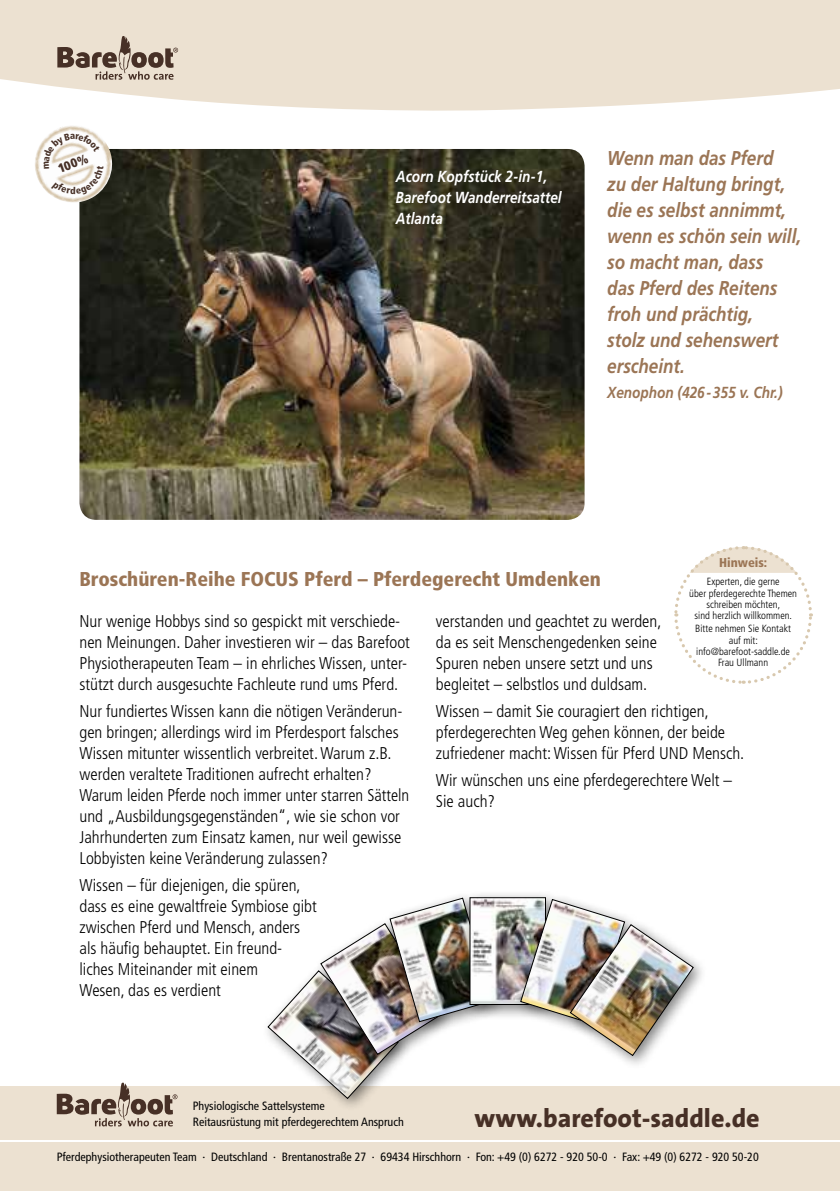
<style>
.page{position:relative;width:840px;height:1191px;background:#fff}
.page>*{position:absolute;margin:0;border:0;box-sizing:border-box;transform-origin:0 0}
.t1{font:800 26px "The Sans";color:#473026}
.t2{font:italic 700 20px/26px "Frutiger";color:#9b7555;scale:.85 1}
.t3{font:900 condensed 20px "Frutiger";color:#9b7555}
.t4{font:300 condensed 17px/21px "Frutiger";color:#000}
.t5{font:italic 700 16px/21px "Frutiger";color:#fff;scale:.85 1}
.t6{font:italic 700 16px "Frutiger";color:#9b7555;scale:.85 1}
.t7{font:900 condensed 12.8px "Frutiger";color:#9b7555}
.t8{font:900 condensed 12.6px "Frutiger";color:#473026}
.t9{font:condensed 12px/16px "Frutiger";color:#000}
.t10{font:300 condensed 10.4px/11.2px "Frutiger";color:#000;text-align:center}
</style>
<div class="page">
<svg style="left:839px;top:0;width:1px;height:89px"></svg>
<svg style="left:0;top:0;width:839px;height:111px;background:#ede3d5"></svg>
<div style="left:0;top:1142px;width:839px;height:49px;background:#ece1d1"></div>
<div style="left:0;top:1086px;width:839px;height:54px;background:#ece1d1"></div>
<svg style="left:674px;top:546px;width:139px;height:138px"></svg>
<div style="left:261px;top:964px;width:151px;height:149px;background:#000;opacity:.5"></div>
<img style="left:268px;top:898px;width:200px;height:200px">
<div style="left:461px;top:889px;width:100px;height:131px;background:#000;opacity:.5"></div>
<img style="left:471px;top:899px;width:42px;height:103px">
<div style="left:469px;top:897px;width:76px;height:107px;border:1px solid #000"></div>
<div style="left:513px;top:892px;width:126px;height:147px;background:#000;opacity:.5"></div>
<div style="left:563px;top:918px;width:144px;height:152px;background:#000;opacity:.5"></div>
<img style="left:520px;top:899px;width:173px;height:156px">
<img style="left:79px;top:149px;width:505px;height:371px">
<img style="left:35px;top:126px;width:82px;height:81px">
<svg style="left:57px;top:36px;width:121px;height:44px;background:#baab9d"></svg>
<svg style="left:57px;top:1082px;width:120px;height:44px"></svg>
<svg style="left:43px;top:133px;width:60px;height:62px"></svg>
<p class="t8" style="left:56px;top:161px;width:33px;rotate:-20deg">100%</p>
<p class="t5" style="left:395px;top:166px;width:196px">Acorn Kopfstück 2-in-1,<br>Barefoot Wanderreitsattel<br>Atlanta</p>
<p class="t2" style="left:607px;top:144px;width:229px">Wenn man das Pferd<br>zu der Haltung bringt, die es selbst annimmt, wenn es schön sein will, so macht man, dass<br>das Pferd des Reitens froh und prächtig,<br>stolz und sehenswert erscheint.</p>
<p class="t6" style="left:607px;top:383px;width:207px">Xenophon (426-355 v. Chr.)</p>
<p class="t7" style="left:718px;top:555px;width:50px">Hinweis:</p>
<p class="t10" style="left:689px;top:576px;width:109px">Experten, die gerne<br>über pferdegerechte Themen schreiben möchten,<br>sind herzlich willkommen.</p>
<p class="t10" style="left:694px;top:623px;width:97px">Bitte nehmen Sie Kontakt auf mit: info@barefoot-saddle.de<br>Frau Ullmann</p>
<p class="t3" style="left:79px;top:567px;width:522px">Broschüren-Reihe FOCUS Pferd – Pferdegerecht Umdenken</p>
<p class="t4" style="left:435px;top:611px;width:227px">verstanden und geachtet zu werden, da es seit Menschengedenken seine Spuren neben unsere setzt und uns begleitet – selbstlos und duldsam.</p>
<p class="t4" style="left:435px;top:701px;width:310px">Wissen – damit Sie couragiert den richtigen, pferdegerechten Weg gehen können, der beide zufriedener macht: Wissen für Pferd UND Mensch.</p>
<p class="t4" style="left:435px;top:769px;width:297px">Wir wünschen uns eine pferdegerechtere Welt –<br>Sie auch?</p>
<p class="t4" style="left:79px;top:611px;width:332px">Nur wenige Hobbys sind so gespickt mit verschiede&shy;nen Meinungen. Daher investieren wir – das Barefoot Physiotherapeuten Team – in ehrliches Wissen, unter&shy;stützt durch ausgesuchte Fachleute rund ums Pferd.</p>
<p class="t4" style="left:79px;top:701px;width:331px">Nur fundiertes Wissen kann die nötigen Veränderun&shy;gen bringen; allerdings wird im Pferdesport falsches Wissen mitunter wissentlich verbreitet. Warum z.B. werden veraltete Traditionen aufrecht erhalten?<br>Warum leiden Pferde noch immer unter starren Sätteln und „Ausbildungsgegenständen“, wie sie schon vor Jahrhunderten zum Einsatz kamen, nur weil gewisse Lobbyisten keine Veränderung zulassen?</p>
<p class="t4" style="left:79px;top:874px;width:239px">Wissen – für diejenigen, die spüren, dass es eine gewaltfreie Symbiose gibt zwischen Pferd und Mensch, anders als häufig behauptet. Ein freund&shy;liches Miteinander mit einem<br>Wesen, das es verdient</p>
<p class="t9" style="left:193px;top:1098px;width:212px">Physiologische Sattelsysteme<br>Reitausrüstung mit pferdegerechtem Anspruch</p>
<p class="t9" style="left:57px;top:1148px;width:703px">Pferdephysiotherapeuten Team · Deutschland · Brentanostraße 27 · 69434 Hirschhorn · Fon: +49 (0) 6272 - 920 50-0 · Fax: +49 (0) 6272 - 920 50-20</p>
<h1 class="t1" style="left:474px;top:1096px;width:287px">www.barefoot-saddle.de</h1>
</div>
